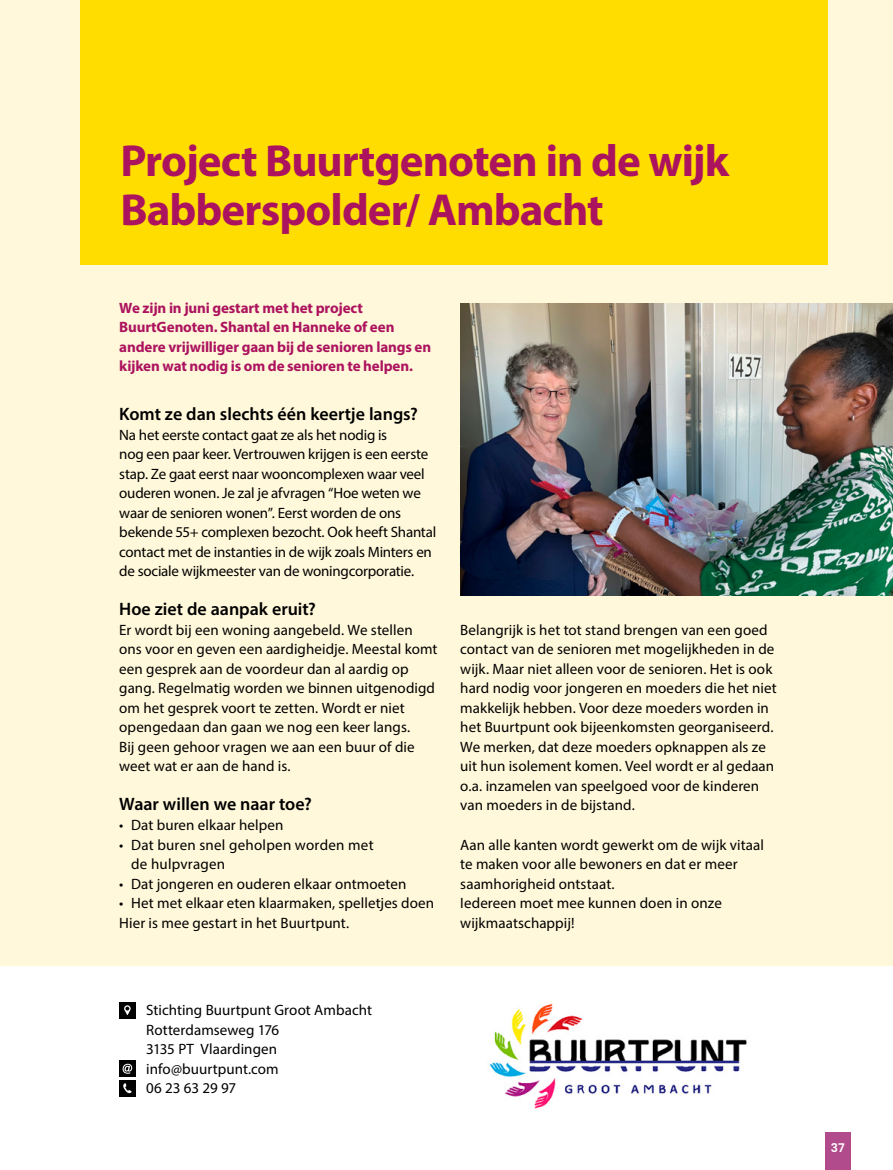
<style>
.page{position:relative;width:893px;height:1170px;background:#fff}
.page>*{position:absolute;margin:0;border:0;box-sizing:border-box;transform-origin:0 0}
.t1{font:700 45px/48.8px "Myriad Pro";letter-spacing:-.02em;color:#ac135f}
.t2{font:600 18px "Myriad Pro";color:#000}
.t3{font:15px/19.5px "Myriad Pro";letter-spacing:.005em;color:#000}
.t4{font:15px/19.5px "Myriad Pro";letter-spacing:-.015em;color:#000}
.t5{font:700 15px/19.5px "Myriad Pro";letter-spacing:-.01em;color:#ac135f}
.t6{font:600 12px "Poppins";color:#fff}
</style>
<div class="page">
<div style="left:0;top:0;width:893px;height:1169px;background:#fff8da"></div>
<div style="left:0;top:966px;width:893px;height:203px;background:#fff"></div>
<img style="left:460px;top:303px;width:433px;height:293px">
<div style="left:80px;top:0;width:747px;height:264px;background:#fd0"></div>
<img style="left:489px;top:1003px;width:258px;height:106px">
<div style="left:119px;top:1001px;width:17px;height:17px;background:#020203"></div>
<svg style="left:124px;top:1005px;width:7px;height:10px"></svg>
<div style="left:119px;top:1060px;width:17px;height:16px;background:#020203"></div>
<svg style="left:123px;top:1063px;width:9px;height:10px"></svg>
<div style="left:119px;top:1079px;width:17px;height:17px;background:#020203"></div>
<svg style="left:123px;top:1083px;width:9px;height:10px"></svg>
<div style="left:825px;top:1132px;width:25px;height:37px;background:#b14b8c"></div>
<h1 class="t1" style="left:120px;top:135px;width:610px">Project Buurtgenoten in de wijk<br>Babberspolder/ Ambacht</h1>
<p class="t5" style="left:119px;top:297px;width:313px">We zijn in juni gestart met het project BuurtGenoten. Shantal en Hanneke of een andere vrijwilliger gaan bij de senioren langs en kijken wat nodig is om de senioren te helpen.</p>
<p class="t2" style="left:119px;top:403px;width:300px">Komt ze dan slechts één keertje langs?</p>
<p class="t4" style="left:119px;top:424px;width:319px">Na het eerste contact gaat ze als het nodig is<br>nog een paar keer. Vertrouwen krijgen is een eerste stap. Ze gaat eerst naar wooncomplexen waar veel ouderen wonen. Je zal je afvragen “Hoe weten we waar de senioren wonen”. Eerst worden de ons bekende 55+ complexen bezocht. Ook heeft Shantal contact met de instanties in de wijk zoals Minters en de sociale wijkmeester van de woningcorporatie.</p>
<p class="t2" style="left:119px;top:598px;width:198px">Hoe ziet de aanpak eruit?</p>
<p class="t3" style="left:119px;top:619px;width:320px">Er wordt bij een woning aangebeld. We stellen ons voor en geven een aardigheidje. Meestal komt een gesprek aan de voordeur dan al aardig op gang. Regelmatig worden we binnen uitgenodigd om het gesprek voort te zetten. Wordt er niet opengedaan dan gaan we nog een keer langs.<br>Bij geen gehoor vragen we aan een buur of die weet wat er aan de hand is.</p>
<p class="t2" style="left:119px;top:793px;width:194px">Waar willen we naar toe?</p>
<p class="t3" style="left:119px;top:814px;width:166px">• Dat buren elkaar helpen</p>
<p class="t3" style="left:131px;top:834px;width:244px;text-indent:-12px">• Dat buren snel geholpen worden met de hulpvragen</p>
<p class="t3" style="left:119px;top:873px;width:289px">• Dat jongeren en ouderen elkaar ontmoeten</p>
<p class="t3" style="left:119px;top:892px;width:316px">• Het met elkaar eten klaarmaken, spelletjes doen<br>Hier is mee gestart in het Buurtpunt.</p>
<p class="t3" style="left:460px;top:619px;width:318px">Belangrijk is het tot stand brengen van een goed contact van de senioren met mogelijkheden in de wijk. Maar niet alleen voor de senioren. Het is ook hard nodig voor jongeren en moeders die het niet makkelijk hebben. Voor deze moeders worden in het Buurtpunt ook bijeenkomsten georganiseerd.<br>We merken, dat deze moeders opknappen als ze uit hun isolement komen. Veel wordt er al gedaan o.a. inzamelen van speelgoed voor de kinderen van moeders in de bijstand.</p>
<p class="t3" style="left:460px;top:834px;width:305px">Aan alle kanten wordt gewerkt om de wijk vitaal te maken voor alle bewoners en dat er meer saamhorigheid ontstaat.<br>Iedereen moet mee kunnen doen in onze wijkmaatschappij!</p>
<p class="t3" style="left:146px;top:1000px;width:227px">Stichting Buurtpunt Groot Ambacht<br>Rotterdamseweg 176<br>3135 PT Vlaardingen info@buurtpunt.com<br>06 23 63 29 97</p>
<p class="t6" style="left:831px;top:1140px;width:15px">37</p>
</div>
